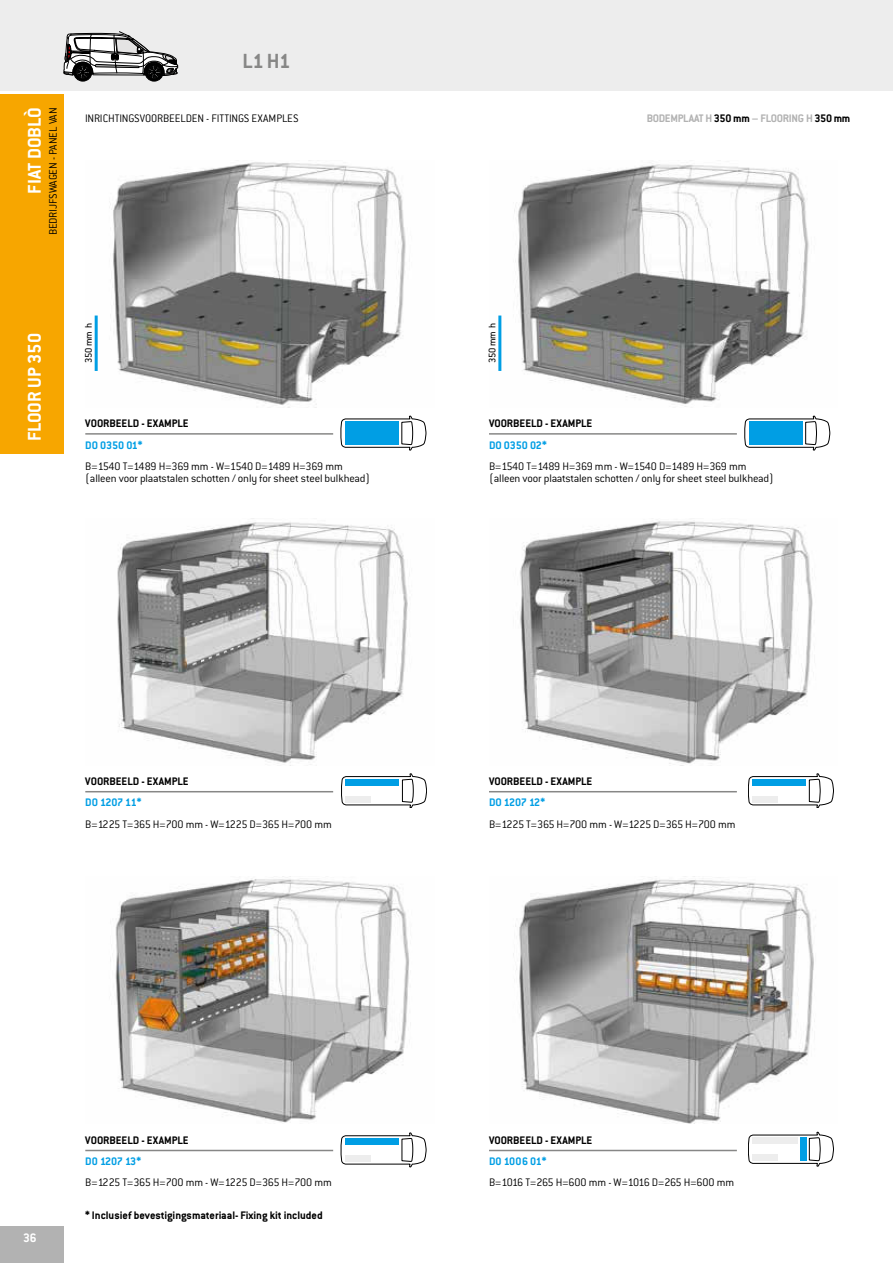
<style>
.page{position:relative;width:893px;height:1263px;background:#fff}
.page>*{position:absolute;margin:0;border:0;box-sizing:border-box;transform-origin:0 0}
.t1{font:700 22.5px "Conduit ITC Pro";color:#878786}
.t2{font:700 20.25px "Conduit ITC Pro";color:#fff}
.t3{font:700 13.5px "Conduit ITC Pro";color:#fff}
.t4{font:300 12px "Conduit ITC Pro";letter-spacing:-.02em;color:#000}
.t5{font:700 12px "Conduit ITC Pro";color:#000}
.t6{font:300 12px "Conduit ITC Std";letter-spacing:-.015em;color:#000}
.t7{font:700 12px "Conduit ITC Pro";letter-spacing:-.02em;color:#009ee4}
.t8{font:300 12px "Conduit ITC Pro";letter-spacing:-.045em;color:#000}
.t9{font:700 12px "Conduit ITC Pro";letter-spacing:-.025em;color:#b2b2b2}
.t10{font:10.5px "Conduit ITC Std";letter-spacing:-.02em;color:#000}
.s1{color:#000}
</style>
<div class="page">
<div style="left:0;top:0;width:893px;height:90px;background:#ededed"></div>
<div style="left:0;top:1226px;width:64px;height:37px;background:#b2b2b2"></div>
<div style="left:0;top:95px;width:64px;height:359px;background:#f7a600"></div>
<img style="left:94px;top:162px;width:312px;height:243px">
<img style="left:501px;top:164px;width:308px;height:243px">
<img style="left:117px;top:518px;width:291px;height:247px">
<img style="left:520px;top:521px;width:293px;height:243px">
<img style="left:110px;top:879px;width:299px;height:244px">
<img style="left:513px;top:880px;width:303px;height:243px">
<svg style="left:64px;top:31px;width:114px;height:50px"></svg>
<svg style="left:341px;top:416px;width:85px;height:34px"></svg>
<div style="left:345px;top:422px;width:54px;height:23px;background:#009ee4"></div>
<svg style="left:744px;top:416px;width:86px;height:34px"></svg>
<div style="left:749px;top:422px;width:53px;height:23px;background:#009ee4"></div>
<svg style="left:748px;top:1132px;width:86px;height:34px"></svg>
<div style="left:800px;top:1137px;width:6px;height:24px;background:#009ee4"></div>
<div style="left:752px;top:1138px;width:46px;height:6px;background:#ededed"></div>
<div style="left:752px;top:1154px;width:26px;height:7px;background:#ededed"></div>
<svg style="left:341px;top:1133px;width:85px;height:34px"></svg>
<div style="left:345px;top:1138px;width:54px;height:7px;background:#009ee4"></div>
<div style="left:345px;top:1155px;width:26px;height:6px;background:#ededed"></div>
<svg style="left:748px;top:773px;width:86px;height:35px"></svg>
<div style="left:752px;top:779px;width:54px;height:7px;background:#009ee4"></div>
<div style="left:752px;top:796px;width:26px;height:6px;background:#ededed"></div>
<svg style="left:341px;top:773px;width:86px;height:35px"></svg>
<div style="left:345px;top:779px;width:54px;height:7px;background:#009ee4"></div>
<div style="left:345px;top:796px;width:26px;height:6px;background:#ededed"></div>
<hr style="left:498px;top:315px;width:3px;height:56px;background:#009ee4">
<hr style="left:95px;top:315px;width:3px;height:56px;background:#009ee4">
<hr style="left:489px;top:433px;width:248px;height:2px;background:#878786">
<hr style="left:489px;top:791px;width:248px;height:1px;background:#878786">
<hr style="left:489px;top:1150px;width:248px;height:1px;background:#878786">
<hr style="left:85px;top:433px;width:248px;height:2px;background:#878786">
<hr style="left:85px;top:791px;width:248px;height:1px;background:#878786">
<hr style="left:85px;top:1150px;width:248px;height:1px;background:#878786">
<h1 class="t1" style="left:243px;top:50px;width:50px">L1 H1</h1>
<h2 class="t2" style="left:24px;top:194px;width:88px;rotate:-90deg">FIAT DOBLÒ</h2>
<p class="t4" style="left:48px;top:235px;width:129px;rotate:-90deg">BEDRIJFSWAGEN - PANEL VAN</p>
<p class="t4" style="left:85px;top:114px;width:215px">INRICHTINGSVOORBEELDEN - FITTINGS EXAMPLES</p>
<h2 class="t2" style="left:24px;top:441px;width:110px;rotate:-90deg">FLOOR UP 350</h2>
<p class="t10" style="left:486px;top:363px;width:41px;rotate:-90deg">350 mm h</p>
<p class="t10" style="left:82px;top:363px;width:41px;rotate:-90deg">350 mm h</p>
<p class="t5" style="left:85px;top:417px;width:105px">VOORBEELD - EXAMPLE</p>
<p class="t5" style="left:489px;top:417px;width:105px">VOORBEELD - EXAMPLE</p>
<p class="t7" style="left:85px;top:439px;width:59px">DO 0350 01*</p>
<p class="t7" style="left:489px;top:439px;width:59px">DO 0350 02*</p>
<p class="t9" style="left:647px;top:112px;width:205px">BODEMPLAAT H <span class="s1">350 mm</span> – FLOORING H <span class="s1">350 mm</span></p>
<p class="t4" style="left:85px;top:461px;width:259px">B=1540 T=1489 H=369 mm - W=1540 D=1489 H=369 mm</p>
<p class="t6" style="left:85px;top:473px;width:286px">(alleen voor plaatstalen schotten / only for sheet steel bulkhead)</p>
<p class="t4" style="left:489px;top:461px;width:259px">B=1540 T=1489 H=369 mm - W=1540 D=1489 H=369 mm</p>
<p class="t6" style="left:489px;top:473px;width:286px">(alleen voor plaatstalen schotten / only for sheet steel bulkhead)</p>
<p class="t5" style="left:85px;top:775px;width:105px">VOORBEELD - EXAMPLE</p>
<p class="t5" style="left:489px;top:775px;width:105px">VOORBEELD - EXAMPLE</p>
<p class="t7" style="left:85px;top:796px;width:58px">DO 1207 11*</p>
<p class="t7" style="left:489px;top:796px;width:58px">DO 1207 12*</p>
<p class="t4" style="left:85px;top:819px;width:248px">B=1225 T=365 H=700 mm - W=1225 D=365 H=700 mm</p>
<p class="t4" style="left:489px;top:819px;width:248px">B=1225 T=365 H=700 mm - W=1225 D=365 H=700 mm</p>
<p class="t5" style="left:85px;top:1134px;width:105px">VOORBEELD - EXAMPLE</p>
<p class="t5" style="left:489px;top:1134px;width:105px">VOORBEELD - EXAMPLE</p>
<p class="t7" style="left:85px;top:1155px;width:57px">D0 1207 13*</p>
<p class="t7" style="left:489px;top:1155px;width:59px">D0 1006 01*</p>
<p class="t3" style="left:23px;top:1230px;width:15px">36</p>
<p class="t4" style="left:85px;top:1178px;width:248px">B=1225 T=365 H=700 mm - W=1225 D=365 H=700 mm</p>
<p class="t5" style="left:85px;top:1209px;width:239px">* Inclusief bevestigingsmateriaal- Fixing kit included</p>
<p class="t8" style="left:489px;top:1178px;width:247px">B=1016 T=265 H=600 mm - W=1016 D=265 H=600 mm</p>
</div>
